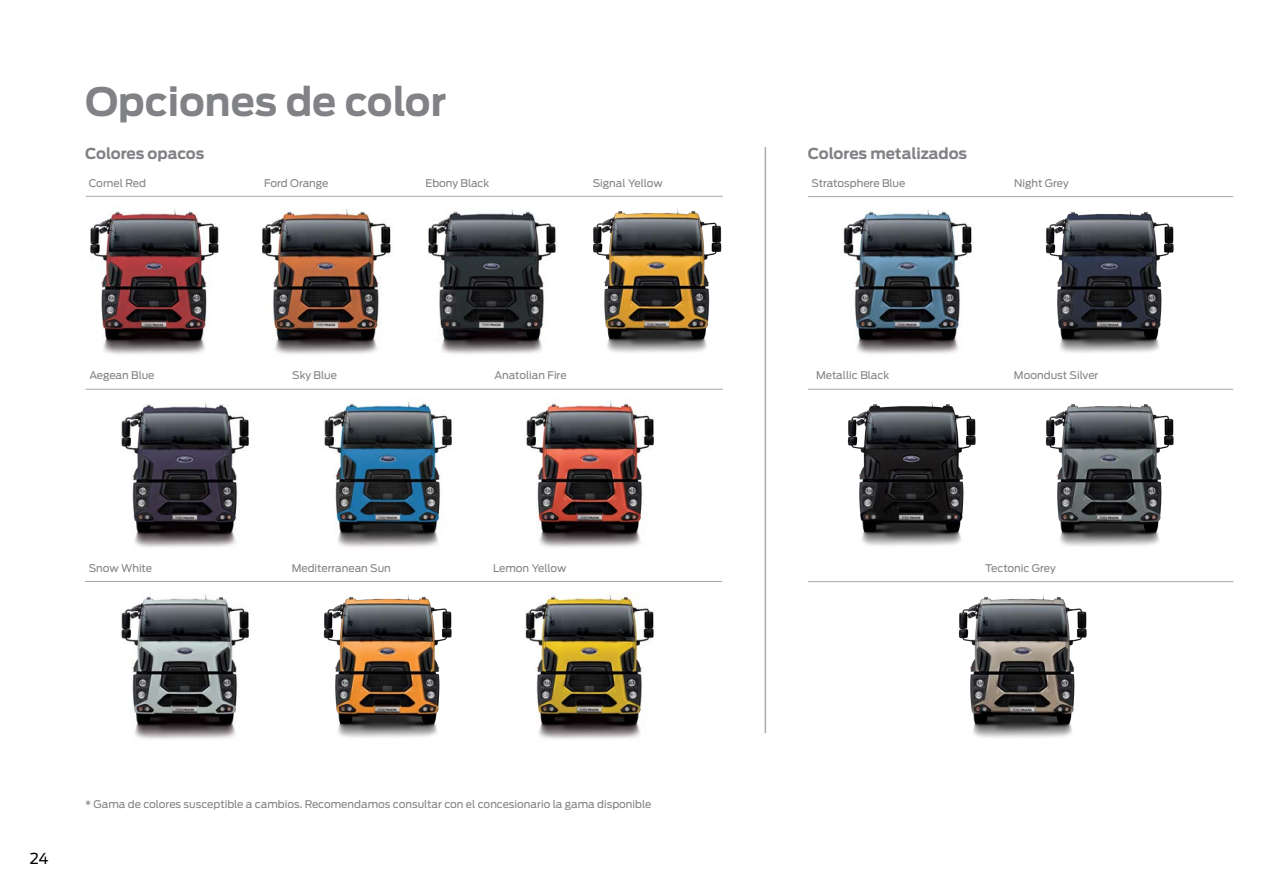
<style>
.page{position:relative;width:1263px;height:893px;background:#fff}
.page>*{position:absolute;margin:0;border:0;box-sizing:border-box;transform-origin:0 0}
.t1{font:700 39px "Ford Antenna";color:#808285}
.t2{font:700 15px "Ford Antenna";color:#808285}
.t3{font:15px "Ford Antenna";color:#000}
.t4{font:10.5px "Ford Antenna";color:#808285}
</style>
<div class="page">
<hr style="left:1262px;top:0;width:1px;height:893px;background:#434867">
<img style="left:847px;top:402px;width:129px;height:144px">
<img style="left:1045px;top:402px;width:129px;height:144px">
<img style="left:1045px;top:209px;width:129px;height:144px">
<img style="left:843px;top:209px;width:129px;height:145px">
<img style="left:85px;top:389px;width:569px;height:158px">
<img style="left:592px;top:208px;width:130px;height:145px">
<img style="left:90px;top:209px;width:129px;height:145px">
<img style="left:262px;top:208px;width:129px;height:146px">
<img style="left:428px;top:209px;width:128px;height:145px">
<img style="left:121px;top:593px;width:533px;height:146px">
<hr style="left:765px;top:147px;width:1px;height:586px;background:#a7a9ac">
<hr style="left:86px;top:389px;width:637px;height:1px;background:#a7a9ac">
<hr style="left:808px;top:389px;width:425px;height:1px;background:#a7a9ac">
<img style="left:923px;top:582px;width:202px;height:156px">
<hr style="left:808px;top:581px;width:425px;height:1px;background:#a7a9ac">
<hr style="left:86px;top:196px;width:637px;height:1px;background:#a7a9ac">
<hr style="left:808px;top:196px;width:425px;height:1px;background:#a7a9ac">
<hr style="left:85px;top:581px;width:637px;height:1px;background:#a7a9ac">
<h1 class="t1" style="left:85px;top:67px;width:363px">Opciones de color</h1>
<h2 class="t2" style="left:85px;top:140px;width:121px">Colores opacos</h2>
<p class="t4" style="left:89px;top:174px;width:59px">Cornel Red</p>
<p class="t4" style="left:264px;top:174px;width:66px">Ford Orange</p>
<p class="t4" style="left:425px;top:174px;width:65px">Ebony Black</p>
<p class="t4" style="left:593px;top:174px;width:72px">Signal Yellow</p>
<h2 class="t2" style="left:808px;top:140px;width:161px">Colores metalizados</h2>
<p class="t4" style="left:812px;top:174px;width:95px">Stratosphere Blue</p>
<p class="t4" style="left:1014px;top:174px;width:56px">Night Grey</p>
<p class="t4" style="left:89px;top:366px;width:67px">Aegean Blue</p>
<p class="t4" style="left:292px;top:366px;width:46px">Sky Blue</p>
<p class="t4" style="left:494px;top:366px;width:74px">Anatolian Fire</p>
<p class="t4" style="left:816px;top:366px;width:75px">Metallic Black</p>
<p class="t4" style="left:1014px;top:366px;width:86px">Moondust Silver</p>
<p class="t4" style="left:89px;top:559px;width:65px">Snow White</p>
<p class="t4" style="left:292px;top:559px;width:101px">Mediterranean Sun</p>
<p class="t4" style="left:493px;top:559px;width:75px">Lemon Yellow</p>
<p class="t4" style="left:985px;top:559px;width:72px">Tectonic Grey</p>
<h2 class="t3" style="left:30px;top:846px;width:20px">24</h2>
<p class="t4" style="left:85px;top:795px;width:568px">* Gama de colores susceptible a cambios. Recomendamos consultar con el concesionario la gama disponible</p>
</div>
